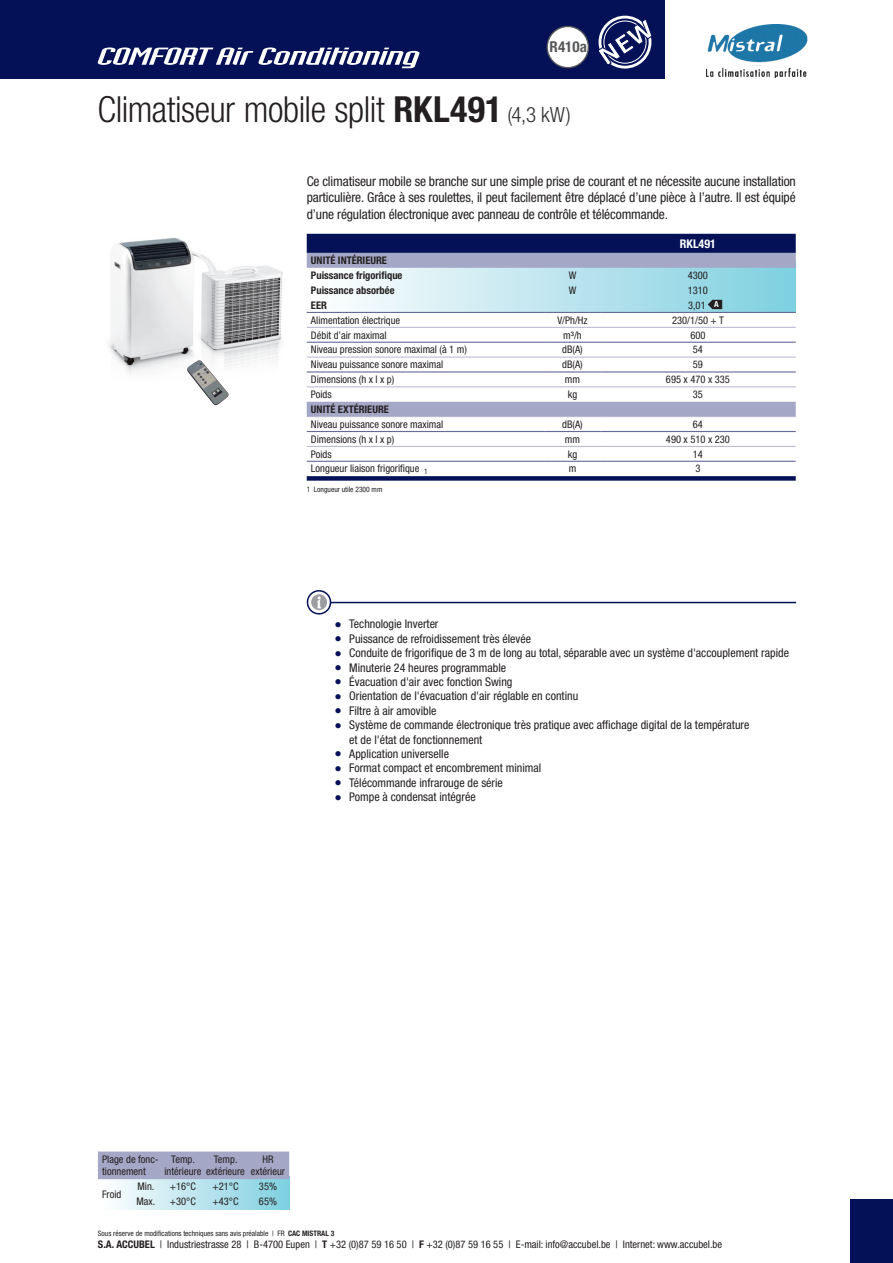
<style>
.page{position:relative;width:893px;height:1263px;background:#fff}
.page>*{position:absolute;margin:0;border:0;box-sizing:border-box;transform-origin:0 0}
.t1{font:300 condensed 36px "Helvetica Neue LT Std";letter-spacing:-.015em;color:#231f20}
.t2{font:italic 24px "Industria LT Std Solid";color:#fff;scale:2.5 1}
.t3{font:700 condensed 15px "Helvetica Neue LT Std";color:#57585a}
.t4{font:condensed 13.5px/16.2px "Helvetica Neue LT Std";letter-spacing:-.01em;color:#231f20;text-align:justify}
.t5{font:condensed 12px/14.4px "Helvetica Neue LT Std";color:#231f20}
.t6{font:700 condensed 12px "Helvetica Neue LT Std";color:#fff}
.t7{font:condensed 10.5px/14.9px "Helvetica Neue LT Std";color:#231f20}
.t8{font:700 condensed 10.5px/14.9px "Helvetica Neue LT Std";color:#231f20}
.t9{font:9px/14.4px "Wingdings";color:#041156;text-align:justify}
.t10{font:700 condensed 8.25px "Helvetica Neue LT Std";color:#fff}
.t11{font:condensed 7.5px "Helvetica Neue LT Std";color:#231f20}
.s1{font-weight:700}
.s2{font-size:21px;color:#312f30}
</style>
<div class="page">
<img style="left:707px;top:24px;width:100px;height:39px">
<div style="left:0;top:0;width:664px;height:79px;background:#041156"></div>
<div style="left:850px;top:1199px;width:43px;height:64px;background:#041156"></div>
<svg style="left:307px;top:591px;width:23px;height:23px"></svg>
<div style="left:307px;top:590px;width:24px;height:24px;border:2px solid #041156;border-radius:50%"></div>
<div style="left:311px;top:594px;width:16px;height:16px;background:#9b9da0;border-radius:50%"></div>
<hr style="left:330px;top:602px;width:466px;height:1px;background:#041156">
<div style="left:307px;top:234px;width:489px;height:19px;background:#041156"></div>
<svg style="left:307px;top:253px;width:489px;height:163px"></svg>
<svg style="left:307px;top:476px;width:489px;height:5px;background:#1c2866"></svg>
<hr style="left:307px;top:312px;width:238px;height:1px;background:#676a98">
<hr style="left:545px;top:312px;width:55px;height:1px;background:#676a98">
<hr style="left:600px;top:312px;width:196px;height:1px;background:#676a98">
<hr style="left:307px;top:416px;width:238px;height:1px;background:#b4b5cf">
<hr style="left:545px;top:416px;width:55px;height:1px;background:#b4b5cf">
<hr style="left:600px;top:416px;width:196px;height:1px;background:#b4b5cf">
<hr style="left:307px;top:327px;width:238px;height:1px;background:#b4b5cf">
<hr style="left:545px;top:327px;width:55px;height:1px;background:#b4b5cf">
<hr style="left:600px;top:327px;width:196px;height:1px;background:#b4b5cf">
<hr style="left:307px;top:386px;width:238px;height:1px;background:#b4b5cf">
<hr style="left:545px;top:386px;width:55px;height:1px;background:#b4b5cf">
<hr style="left:600px;top:386px;width:196px;height:1px;background:#b4b5cf">
<hr style="left:307px;top:446px;width:238px;height:1px;background:#b4b5cf">
<hr style="left:545px;top:446px;width:55px;height:1px;background:#b4b5cf">
<hr style="left:600px;top:446px;width:196px;height:1px;background:#b4b5cf">
<hr style="left:307px;top:461px;width:238px;height:1px;background:#676a98">
<hr style="left:545px;top:461px;width:55px;height:1px;background:#676a98">
<hr style="left:600px;top:461px;width:196px;height:1px;background:#676a98">
<hr style="left:307px;top:371px;width:238px;height:1px;background:#676a98">
<hr style="left:545px;top:371px;width:55px;height:1px;background:#676a98">
<hr style="left:600px;top:371px;width:196px;height:1px;background:#676a98">
<hr style="left:307px;top:342px;width:238px;height:1px;background:#676a98">
<hr style="left:545px;top:342px;width:55px;height:1px;background:#676a98">
<hr style="left:600px;top:342px;width:196px;height:1px;background:#676a98">
<hr style="left:307px;top:357px;width:238px;height:1px;background:#b4b5cf">
<hr style="left:545px;top:357px;width:55px;height:1px;background:#b4b5cf">
<hr style="left:600px;top:357px;width:196px;height:1px;background:#b4b5cf">
<hr style="left:307px;top:431px;width:238px;height:1px;background:#676a98">
<hr style="left:545px;top:431px;width:55px;height:1px;background:#676a98">
<hr style="left:600px;top:431px;width:196px;height:1px;background:#676a98">
<svg style="left:546px;top:26px;width:43px;height:42px"></svg>
<svg style="left:708px;top:300px;width:14px;height:9px"></svg>
<img style="left:109px;top:237px;width:174px;height:137px">
<div style="left:599px;top:16px;width:52px;height:53px;border:3px solid #fff;border-radius:50%"></div>
<svg style="left:598px;top:18px;width:54px;height:48px"></svg>
<div style="left:98px;top:1177px;width:191px;height:32px;background:linear-gradient(to right,#fffdfe,#80cfe0)"></div>
<div style="left:98px;top:1151px;width:191px;height:28px;background:#a4a7c5"></div>
<img style="left:187px;top:360px;width:42px;height:46px">
<img style="left:706px;top:67px;width:100px;height:11px">
<svg style="left:317px;top:596px;width:4px;height:12px"></svg>
<h2 class="t2" style="left:95px;top:43px;width:135px">COMFORTAirConditioning</h2>
<h3 class="t3" style="left:550px;top:38px;width:39px">R410a</h3>
<h1 class="t1" style="left:98px;top:89px;width:475px">Climatiseur mobile split <span class="s1">RKL491</span> <span class="s2">(4,3 kW)</span></h1>
<p class="t4" style="left:307px;top:173px;width:491px">Ce climatiseur mobile se branche sur une simple prise de courant et ne nécessite aucune installation particulière. Grâce à ses roulettes, il peut facilement être déplacé d’une pièce à l’autre. Il est équipé d’une régulation électronique avec panneau de contrôle et télécommande.</p>
<p class="t6" style="left:680px;top:236px;width:37px">RKL491</p>
<p class="t8" style="left:311px;top:253px;width:93px">Unité intérieure<br>Puissance frigorifique<br>Puissance absorbée<br>EE R</p>
<p class="t7" style="left:311px;top:312px;width:91px">Alimentation électrique</p>
<p class="t7" style="left:672px;top:312px;width:53px">230/1/50 + T</p>
<p class="t7" style="left:311px;top:327px;width:77px">Débit d’air maximal</p>
<p class="t7" style="left:563px;top:327px;width:20px">m³/h</p>
<p class="t7" style="left:311px;top:342px;width:157px">Niveau pression sonore maximal (à 1 m)<br>Niveau puissance sonore maximal<br>Dimensions (h x l x p)<br>Poids</p>
<p class="t8" style="left:311px;top:402px;width:79px">Unité extérieure</p>
<p class="t7" style="left:311px;top:417px;width:134px">Niveau puissance sonore maximal<br>Dimensions (h x l x p)<br>Poids<br>Longueur liaison frigorifique <sub>1</sub></p>
<p class="t7" style="left:569px;top:268px;width:9px">W</p>
<p class="t7" style="left:688px;top:268px;width:22px">4300</p>
<p class="t7" style="left:569px;top:283px;width:9px">W</p>
<p class="t7" style="left:688px;top:283px;width:22px">1310<br>3,01</p>
<p class="t7" style="left:557px;top:312px;width:32px">V/Ph/Hz</p>
<p class="t7" style="left:690px;top:327px;width:17px">600</p>
<p class="t7" style="left:562px;top:342px;width:22px">dB(A)</p>
<p class="t7" style="left:693px;top:342px;width:12px">54</p>
<p class="t7" style="left:562px;top:357px;width:22px">dB(A)</p>
<p class="t7" style="left:693px;top:357px;width:12px">59</p>
<p class="t7" style="left:565px;top:372px;width:17px">mm</p>
<p class="t7" style="left:666px;top:372px;width:65px">695 x 470 x 335</p>
<p class="t7" style="left:568px;top:387px;width:11px">kg</p>
<p class="t7" style="left:693px;top:387px;width:12px">35</p>
<p class="t7" style="left:562px;top:417px;width:22px">dB(A)</p>
<p class="t7" style="left:693px;top:417px;width:12px">64</p>
<p class="t7" style="left:565px;top:431px;width:17px">mm</p>
<p class="t7" style="left:666px;top:431px;width:65px">490 x 510 x 230</p>
<p class="t7" style="left:568px;top:446px;width:11px">kg</p>
<p class="t7" style="left:693px;top:446px;width:12px">14</p>
<p class="t7" style="left:569px;top:461px;width:9px">m</p>
<p class="t7" style="left:695px;top:461px;width:7px">3</p>
<p class="t10" style="left:714px;top:299px;width:6px">A</p>
<p class="t11" style="left:307px;top:485px;width:77px">1 Longueur utile 2300 mm</p>
<p class="t9" style="left:335px;top:617px;width:8px">● ● ● ● ● ● ● ●</p>
<p class="t9" style="left:335px;top:747px;width:8px">● ● ● ●</p>
<p class="t5" style="left:349px;top:617px;width:441px">Technologie Inverter<br>Puissance de refroidissement très élevée<br>Conduite de frigorifique de 3 m de long au total, séparable avec un système d'accouplement rapide Minuterie 24 heures programmable<br>Évacuation d'air avec fonction Swing<br>Orientation de l'évacuation d'air réglable en continu<br>Filtre à air amovible<br>Système de commande électronique très pratique avec affichage digital de la température<br>et de l'état de fonctionnement<br>Application universelle<br>Format compact et encombrement minimal<br>Télécommande infrarouge de série<br>Pompe à condensat intégrée</p>
<p class="t7" style="left:214px;top:1152px;width:25px">Temp.</p>
<p class="t7" style="left:251px;top:1153px;width:36px;line-height:12.6px;text-align:center">HR extérieur</p>
<p class="t7" style="left:102px;top:1154px;width:58px;line-height:11.2px">Plage de fonc&shy;tionnement</p>
<p class="t7" style="left:164px;top:1154px;width:82px;line-height:11.2px;text-indent:7px">Temp.<br>intérieure extérieure</p>
<p class="t7" style="left:170px;top:1179px;width:28px">+16°C</p>
<p class="t7" style="left:212px;top:1179px;width:28px">+21°C</p>
<p class="t7" style="left:259px;top:1179px;width:20px">35%</p>
<p class="t7" style="left:170px;top:1194px;width:28px">+30°C</p>
<p class="t7" style="left:212px;top:1194px;width:28px">+43°C</p>
<p class="t7" style="left:259px;top:1194px;width:20px">65%</p>
<p class="t7" style="left:102px;top:1186px;width:21px">Froid</p>
<p class="t7" style="left:137px;top:1179px;width:20px">Min.<br>Max.</p>
<p class="t11" style="left:98px;top:1228px;width:238px">Sous réserve de modifications techniques sans avis préalable | FR <span class="s1">CAC MISTRAL 3</span></p>
<p class="t7" style="left:98px;top:1237px;width:626px"><span class="s1">S.A. ACCUBEL</span> | Industriestrasse 28 | B-4700 Eupen | <span class="s1">T</span> +32 (0)87 59 16 50 | <span class="s1">F</span> +32 (0)87 59 16 55 | E-mail: info@accubel.be | Internet: www.accubel.be</p>
</div>
